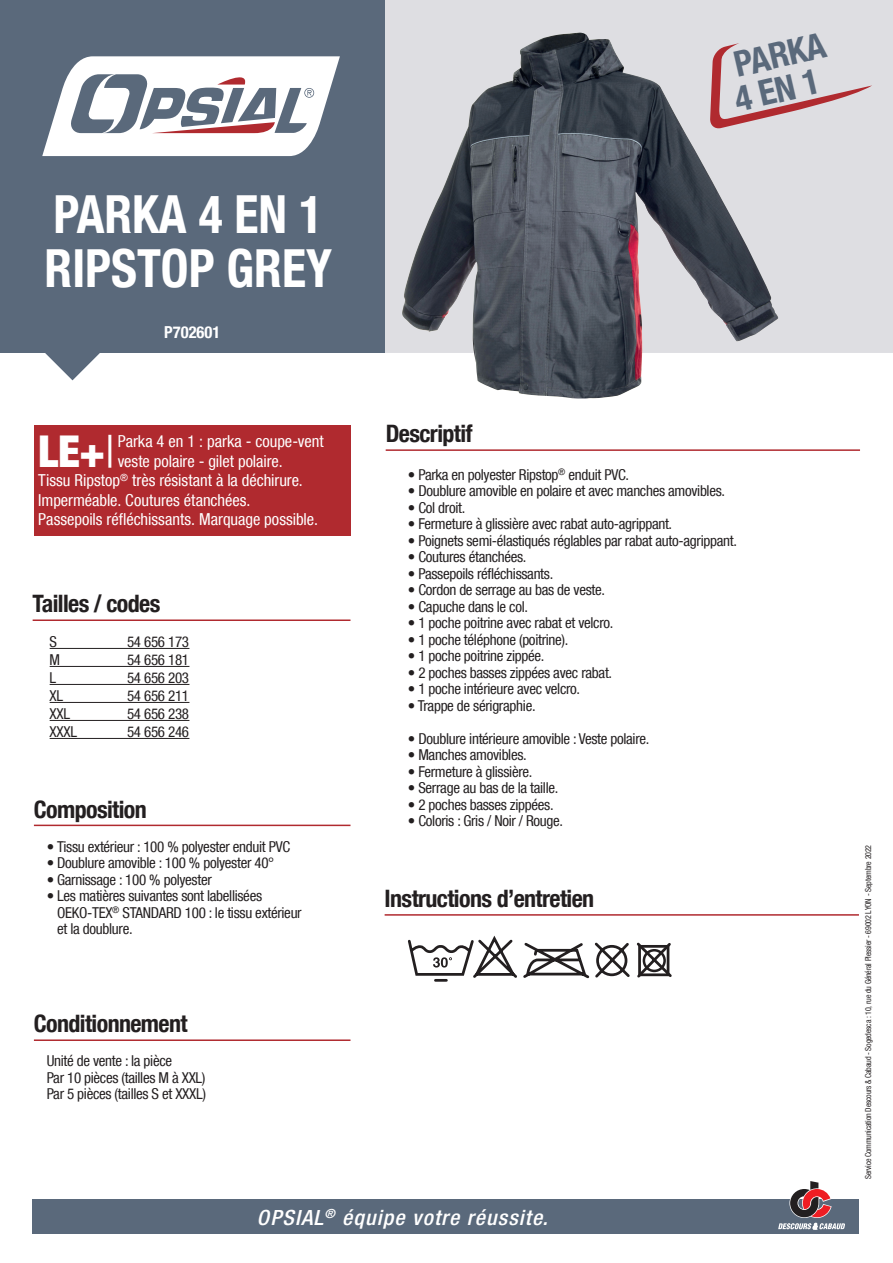
<style>
.page{position:relative;width:893px;height:1263px;background:#fff}
.page>*{position:absolute;margin:0;border:0;box-sizing:border-box;transform-origin:0 0}
.t1{font:700 condensed 52.5px/54px "Helvetica Neue LT Com";color:#fff;scale:.95 1}
.t2{font:900 condensed 43.8px "Helvetica Neue LT Com";color:#fff}
.t3{font:700 condensed 35.4px/33.9px "Helvetica Neue LT Com";color:#5a697b}
.t4{font:700 condensed 24px "Helvetica Neue LT Com";letter-spacing:-.025em;color:#231f20}
.t5{font:italic 500 condensed 21px "Helvetica Neue LT Com";letter-spacing:.05em;color:#fff;scale:1.05 1}
.t6{font:condensed 16.5px "Helvetica Neue LT Com";color:#fff}
.t7{font:700 condensed 16.5px "Helvetica Neue LT Com";color:#fff}
.t8{font:condensed 15px/16.5px "Helvetica Neue LT Com";letter-spacing:-.02em;color:#231f20}
.t9{font:condensed 8.25px "Helvetica Neue LT Com";letter-spacing:-.02em;color:#231f20;scale:.96 1}
.s1{font-weight:400}
</style>
<div class="page">
<svg style="left:385px;top:0;width:508px;height:353px;background:#cfcfd4"></svg>
<div style="left:0;top:0;width:385px;height:353px;background:#5a697b"></div>
<div style="left:33px;top:1199px;width:826px;height:34px;background:#5a697b"></div>
<svg style="left:45px;top:353px;width:55px;height:27px"></svg>
<svg style="left:42px;top:56px;width:298px;height:100px"></svg>
<svg style="left:778px;top:1181px;width:67px;height:48px"></svg>
<hr style="left:386px;top:449px;width:474px;height:2px;background:#b02a2f">
<hr style="left:50px;top:648px;width:139px;height:1px;background:#231f20">
<hr style="left:50px;top:666px;width:139px;height:1px;background:#231f20">
<hr style="left:50px;top:684px;width:139px;height:1px;background:#231f20">
<hr style="left:50px;top:702px;width:139px;height:1px;background:#231f20">
<hr style="left:50px;top:720px;width:139px;height:1px;background:#231f20">
<hr style="left:50px;top:738px;width:139px;height:1px;background:#231f20">
<hr style="left:34px;top:1039px;width:316px;height:2px;background:#b02a2f">
<hr style="left:34px;top:825px;width:316px;height:1px;background:#b02a2f">
<hr style="left:33px;top:619px;width:317px;height:2px;background:#b02a2f">
<div style="left:34px;top:425px;width:317px;height:111px;background:#b02a2f"></div>
<hr style="left:385px;top:914px;width:474px;height:2px;background:#b02a2f">
<svg style="left:408px;top:935px;width:264px;height:47px"></svg>
<div style="left:638px;top:945px;width:31px;height:31px;border:3px solid #231f20"></div>
<div style="left:643px;top:949px;width:23px;height:23px;border:3px solid #231f20;border-radius:50%"></div>
<svg style="left:710px;top:43px;width:162px;height:87px;background:#d8c8cc"></svg>
<img style="left:402px;top:33px;width:305px;height:366px">
<h1 class="t1" style="left:45px;top:187px;width:304px">PARKA 4 EN 1<br>RIPSTOP GREY</h1>
<p class="t7" style="left:164px;top:323px;width:58px">P702601</p>
<h2 class="t2" style="left:38px;top:425px;width:78px">LE+<span class="s1">|</span></h2>
<p class="t6" style="left:118px;top:432px;width:207px">Parka 4 en 1 : parka - coupe-vent</p>
<p class="t6" style="left:118px;top:451px;width:167px">veste polaire - gilet polaire.</p>
<p class="t6" style="left:38px;top:471px;width:266px">Tissu Ripstop<sup>®</sup> très résistant à la déchirure.</p>
<p class="t6" style="left:38px;top:490px;width:214px">Imperméable. Coutures étanchées.</p>
<p class="t6" style="left:38px;top:510px;width:281px">Passepoils réfléchissants. Marquage possible.</p>
<h3 class="t4" style="left:33px;top:590px;width:129px">Tailles / codes</h3>
<p class="t8" style="left:50px;top:633px;width:9px">S</p>
<p class="t8" style="left:127px;top:633px;width:64px">54 656 173</p>
<p class="t8" style="left:50px;top:651px;width:12px">M</p>
<p class="t8" style="left:127px;top:651px;width:64px">54 656 181</p>
<p class="t8" style="left:50px;top:669px;width:8px">L</p>
<p class="t8" style="left:127px;top:669px;width:64px">54 656 203</p>
<p class="t8" style="left:50px;top:687px;width:15px">XL</p>
<p class="t8" style="left:127px;top:687px;width:64px">54 656 211</p>
<p class="t8" style="left:50px;top:705px;width:22px">XXL</p>
<p class="t8" style="left:127px;top:705px;width:64px">54 656 238</p>
<p class="t8" style="left:50px;top:723px;width:29px">XXXL</p>
<p class="t8" style="left:127px;top:723px;width:64px">54 656 246</p>
<h3 class="t4" style="left:34px;top:795px;width:114px">Composition</h3>
<p class="t8" style="left:47px;top:838px;width:245px">• Tissu extérieur : 100 % polyester enduit PVC</p>
<p class="t8" style="left:47px;top:854px;width:229px">• Doublure amovible : 100 % polyester 40°</p>
<p class="t8" style="left:47px;top:871px;width:167px">• Garnissage : 100 % polyester</p>
<p class="t8" style="left:57px;top:887px;width:246px;text-indent:-10px">• Les matières suivantes sont labellisées<br>OEKO-TEX<sup>®</sup> STANDARD 100 : le tissu extérieur et la doublure.</p>
<h3 class="t4" style="left:34px;top:1009px;width:155px">Conditionnement</h3>
<p class="t8" style="left:47px;top:1053px;width:161px">Unité de vente : la pièce<br>Par 10 pièces (tailles M à XXL)<br>Par 5 pièces (tailles S et XXXL)</p>
<h3 class="t4" style="left:386px;top:419px;width:88px">Descriptif</h3>
<h3 class="t3" style="left:724px;top:50px;width:102px;rotate:-13deg">PARKA<br>4 EN 1</h3>
<p class="t8" style="left:408px;top:466px;width:223px">• Parka en polyester Ripstop<sup>®</sup> enduit PVC.</p>
<p class="t8" style="left:408px;top:482px;width:319px">• Doublure amovible en polaire et avec manches amovibles.</p>
<p class="t8" style="left:408px;top:499px;width:59px">• Col droit.</p>
<p class="t8" style="left:408px;top:515px;width:266px">• Fermeture à glissière avec rabat auto-agrippant.</p>
<p class="t8" style="left:408px;top:532px;width:331px">• Poignets semi-élastiqués réglables par rabat auto-agrippant.</p>
<p class="t8" style="left:408px;top:548px;width:120px">• Coutures étanchées.</p>
<p class="t8" style="left:408px;top:565px;width:147px">• Passepoils réfléchissants.</p>
<p class="t8" style="left:408px;top:581px;width:199px">• Cordon de serrage au bas de veste.</p>
<p class="t8" style="left:408px;top:598px;width:122px">• Capuche dans le col.</p>
<p class="t8" style="left:408px;top:614px;width:207px">• 1 poche poitrine avec rabat et velcro.</p>
<p class="t8" style="left:408px;top:631px;width:162px">• 1 poche téléphone (poitrine).</p>
<p class="t8" style="left:408px;top:647px;width:138px">• 1 poche poitrine zippée.</p>
<p class="t8" style="left:408px;top:664px;width:206px">• 2 poches basses zippées avec rabat.</p>
<p class="t8" style="left:408px;top:680px;width:174px">• 1 poche intérieure avec velcro.</p>
<p class="t8" style="left:408px;top:697px;width:129px">• Trappe de sérigraphie.</p>
<p class="t8" style="left:408px;top:730px;width:243px">• Doublure intérieure amovible : Veste polaire.</p>
<p class="t8" style="left:408px;top:746px;width:120px">• Manches amovibles.</p>
<p class="t8" style="left:408px;top:763px;width:126px">• Fermeture à glissière.</p>
<p class="t8" style="left:408px;top:779px;width:152px">• Serrage au bas de la taille.</p>
<p class="t8" style="left:408px;top:796px;width:147px">• 2 poches basses zippées.</p>
<p class="t8" style="left:408px;top:812px;width:157px">• Coloris : Gris / Noir / Rouge.</p>
<h3 class="t4" style="left:385px;top:884px;width:211px">Instructions d’entretien</h3>
<h3 class="t5" style="left:257px;top:1205px;width:279px">OPSIAL<sup>®</sup> équipe votre réussite.</h3>
<p class="t9" style="left:863px;top:1179px;width:350px;rotate:-90deg">Service Communication Descours &amp; Cabaud - Sogedesca : 10, rue du Général Plessier - 69002 LYON - Septembre 2022</p>
</div>
